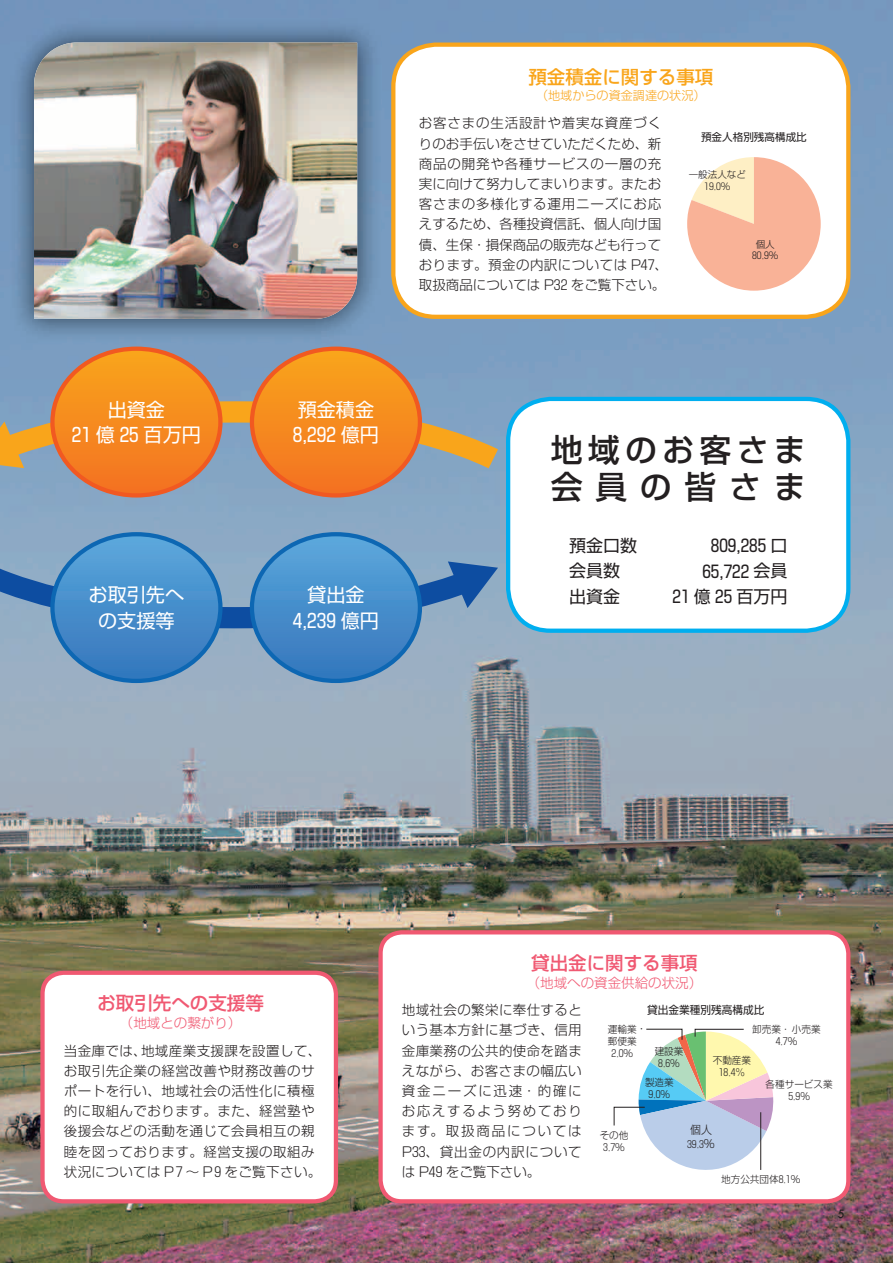
<style>
.page{position:relative;width:893px;height:1263px;background:#fff}
.page>*{position:absolute;margin:0;border:0;box-sizing:border-box;transform-origin:0 0}
.t1{font:31.95px/37.2px "Shin Go Pro Medium 90 pv RKSJ H";letter-spacing:.165em;color:#231f20}
.t2{font:19.2px/25.5px "Shin Go Pro Regular 90 pv RKSJ H";color:#fff}
.t3{font:19.2px "Shingo Num";color:#fff}
.t4{font:18.45px "Shin Go Pro Medium 90 pv RKSJ H";color:#f05972}
.t5{font:18.45px "Shin Go Pro Medium 90 pv RKSJ H";color:#f9a51b}
.t6{font:16.95px/25.5px "Shingo Num";color:#231f20;text-align:right}
.t7{font:16.95px/25.5px "Shin Go Pro Regular 90 pv RKSJ H";color:#231f20}
.t8{font:13.5px/20.2px "Shin Go Pro Light 90 pv RKSJ H";letter-spacing:.035em;color:#231f20;text-align:justify}
.t9{font:13.5px/20.2px "Shin Go Pro Light 90 pv RKSJ H";color:#231f20}
.t10{font:13.5px "Shin Go Pro Light 90 pv RKSJ H";color:#f05972}
.t11{font:12.15px "Shin Go Pro Light 90 pv RKSJ H";color:#f9a51b}
.t12{font:11.25px "Shin Go Pro Light 90 pv RKSJ H";color:#231f20}
.t13{font:500 11.25px "Futura";color:#231f20}
.t14{font:10.95px "Shin Go Pro Regular 90 pv RKSJ H";color:#231f20}
.t15{font:10.65px "Shin Go Pro Regular 90 pv RKSJ H";color:#231f20}
.t16{font:9.9px/11.9px "Shin Go Pro Light 90 pv RKSJ H";color:#231f20}
.t17{font:300 9.9px "Shingo Num";color:#231f20}
.t18{font:300 9.45px "Shingo Num";color:#231f20}
.t19{font:9.45px "Shin Go Pro Light 90 pv RKSJ H";color:#231f20}
.s1{font-family:"Shingo Num";font-weight:300}
.s2{font-family:"Shin Go Pro Light 90 pv RKSJ H";font-weight:400}
.s3{font-family:"Shingo Num"}
.s4{font-family:"Shin Go Pro Regular 90 pv RKSJ H"}
.s5{font-family:"Gothic MB101 Pro Light 90 pv RKSJ H";font-weight:400}
.s6{font-family:"Shin Go Pro Light 90 pv RKSJ H";font-weight:400;font-size:11.25px}
</style>
<div class="page">
<img style="left:0;top:0;width:893px;height:1263px">
<div style="left:381px;top:932px;width:467px;height:269px;background:#fff;border-radius:21px"></div>
<div style="left:378px;top:930px;width:472px;height:273px;border:4px solid #f05972;border-radius:21px"></div>
<svg style="left:614px;top:1029px;width:160px;height:141px"></svg>
<div style="left:43px;top:973px;width:293px;height:228px;background:#fff;border-radius:21px"></div>
<div style="left:40px;top:971px;width:298px;height:232px;border:4px solid #f05972;border-radius:21px"></div>
<div style="left:393px;top:45px;width:455px;height:272px;background:#fff;border-radius:43px"></div>
<div style="left:391px;top:43px;width:459px;height:276px;border:4px solid #f9a51b;border-radius:43px"></div>
<svg style="left:687px;top:157px;width:134px;height:134px"></svg>
<svg style="left:0;top:401px;width:498px;height:67px;background:#a9a18a"></svg>
<svg style="left:0;top:561px;width:498px;height:67px;background:#658db9"></svg>
<svg style="left:52px;top:349px;width:168px;height:146px;background:#f5891e"></svg>
<div style="left:50px;top:347px;width:173px;height:150px;border:4px solid #f15921;border-radius:50%"></div>
<svg style="left:252px;top:349px;width:168px;height:146px;background:#f5891e"></svg>
<div style="left:250px;top:347px;width:172px;height:150px;border:4px solid #f15921;border-radius:50%"></div>
<svg style="left:52px;top:534px;width:168px;height:147px;background:#458cca"></svg>
<div style="left:50px;top:532px;width:173px;height:151px;border:4px solid #0d67b3;border-radius:50%"></div>
<svg style="left:252px;top:534px;width:168px;height:147px;background:#458cca"></svg>
<div style="left:250px;top:532px;width:172px;height:151px;border:4px solid #0d67b3;border-radius:50%"></div>
<div style="left:508px;top:399px;width:340px;height:232px;background:#fff;border-radius:43px"></div>
<div style="left:506px;top:397px;width:344px;height:236px;border:4px solid #00aeef;border-radius:43px"></div>
<img style="left:10px;top:19px;width:371px;height:324px">
<img style="left:34px;top:43px;width:323px;height:276px">
<h3 class="t5" style="left:528px;top:70px;width:186px">預金積金に関する事項</h3>
<p class="t11" style="left:536px;top:91px;width:171px">（地域からの資金調達の状況）</p>
<p class="t9" style="left:419px;top:115px;width:251px">お客さまの生活設計や着実な資産づくりのお手伝いをさせていただくため、新商品の開発や各種サービスの一層の充実に向けて努力してまいります。またお客さまの多様化する運用ニーズにお応えするため、各種投資信託、個人向け国債、生保・損保商品の販売なども行っております。預金の内訳については P<span class="s1">47</span>、取扱商品については P<span class="s1">32</span> をご覧下さい。</p>
<p class="t15" style="left:701px;top:133px;width:107px">預金人格別残高構成比</p>
<p class="t19" style="left:689px;top:171px;width:59px">一般法人など</p>
<p class="t18" style="left:704px;top:179px;width:28px">19.0<span class="s2">％</span></p>
<p class="t19" style="left:756px;top:241px;width:21px">個人</p>
<p class="t18" style="left:752px;top:249px;width:28px">80.9<span class="s2">％</span></p>
<h2 class="t2" style="left:72px;top:399px;width:150px;text-indent:36px">出資金<br><span class="s3">21</span> 億 <span class="s3">25</span> 百万円　</h2>
<h2 class="t2" style="left:298px;top:399px;width:78px">預金積金</h2>
<h2 class="t3" style="left:293px;top:421px;width:107px">8,292 <span class="s4">億円　</span></h2>
<h2 class="t2" style="left:89px;top:585px;width:97px;text-align:center">お取引先への支援等</h2>
<h2 class="t2" style="left:307px;top:585px;width:59px">貸出金</h2>
<h2 class="t3" style="left:293px;top:607px;width:107px">4,239 <span class="s4">億円　</span></h2>
<h1 class="t1" style="left:551px;top:435px;width:257px">地域のお客さま会員の皆さま</h1>
<p class="t7" style="left:569px;top:535px;width:87px">預金口数　会員数　出資金</p>
<p class="t6" style="left:673px;top:533px;width:116px">809,285 <span class="s4">口<br></span>65,722 <span class="s4">会員<br></span>21 <span class="s4">億</span> 25 <span class="s4">百万円</span></p>
<h3 class="t4" style="left:97px;top:996px;width:168px">お取引先への支援等</h3>
<p class="t10" style="left:120px;top:1018px;width:123px">（地域との繋がり）</p>
<p class="t8" style="left:64px;top:1042px;width:259px;text-align:left">当金庫では、地域産業支援課を設置して、お取引先企業の経営改善や財務改善のサポートを行い、地域社会の活性化に積極的に取組んでおります。また、経営塾や後援会などの活動を通じて会員相互の親睦を図っております。経営支援の取組み状況については P<span class="s1">7</span> ～ P<span class="s1">9</span> をご覧下さい。</p>
<h3 class="t4" style="left:531px;top:956px;width:168px">貸出金に関する事項</h3>
<p class="t10" style="left:527px;top:978px;width:177px">（地域への資金供給の状況）</p>
<p class="t8" style="left:402px;top:1002px;width:182px">地域社会の繁栄に奉仕するという基本方針に基づき、信用金庫業務の公共的使命を踏まえながら、お客さまの幅広い資金ニーズに迅速・的確にお応えするよう努めております。取扱商品についてはP<span class="s1">33</span>、貸出金の内訳については P<span class="s1">49</span> をご覧下さい。</p>
<p class="t14" style="left:647px;top:1006px;width:119px">貸出金業種別残高構成比</p>
<p class="t16" style="left:752px;top:1025px;width:70px">卸売業・小売業</p>
<p class="t17" style="left:776px;top:1034px;width:23px">4.7<span class="s2">％</span></p>
<p class="t16" style="left:608px;top:1025px;width:30px">運輸業郵便業</p>
<p class="t17" style="left:612px;top:1046px;width:23px">2.0<span class="s2">％</span></p>
<p class="t12" style="left:636px;top:1025px;width:12px">・</p>
<p class="t16" style="left:655px;top:1047px;width:30px">建設業</p>
<p class="t17" style="left:658px;top:1056px;width:23px">8.6<span class="s2">％</span></p>
<p class="t16" style="left:713px;top:1055px;width:40px">不動産業</p>
<p class="t17" style="left:719px;top:1065px;width:28px">18.4<span class="s5">％</span></p>
<p class="t16" style="left:645px;top:1077px;width:30px">製造業</p>
<p class="t17" style="left:649px;top:1087px;width:23px">9.0<span class="s2">％</span></p>
<p class="t16" style="left:766px;top:1080px;width:69px">各種サービス業</p>
<p class="t17" style="left:788px;top:1089px;width:23px">5.9<span class="s2">％</span></p>
<p class="t12" style="left:690px;top:1125px;width:23px">個人</p>
<p class="t17" style="left:687px;top:1137px;width:29px">39.3<span class="s6">％</span></p>
<p class="t16" style="left:600px;top:1131px;width:30px">その他</p>
<p class="t17" style="left:603px;top:1140px;width:23px">3.7<span class="s2">％</span></p>
<p class="t16" style="left:721px;top:1174px;width:81px">地方公共団体<span class="s1">8.1</span>％</p>
<p class="t13" style="left:838px;top:1206px;width:8px">5</p>
</div>
